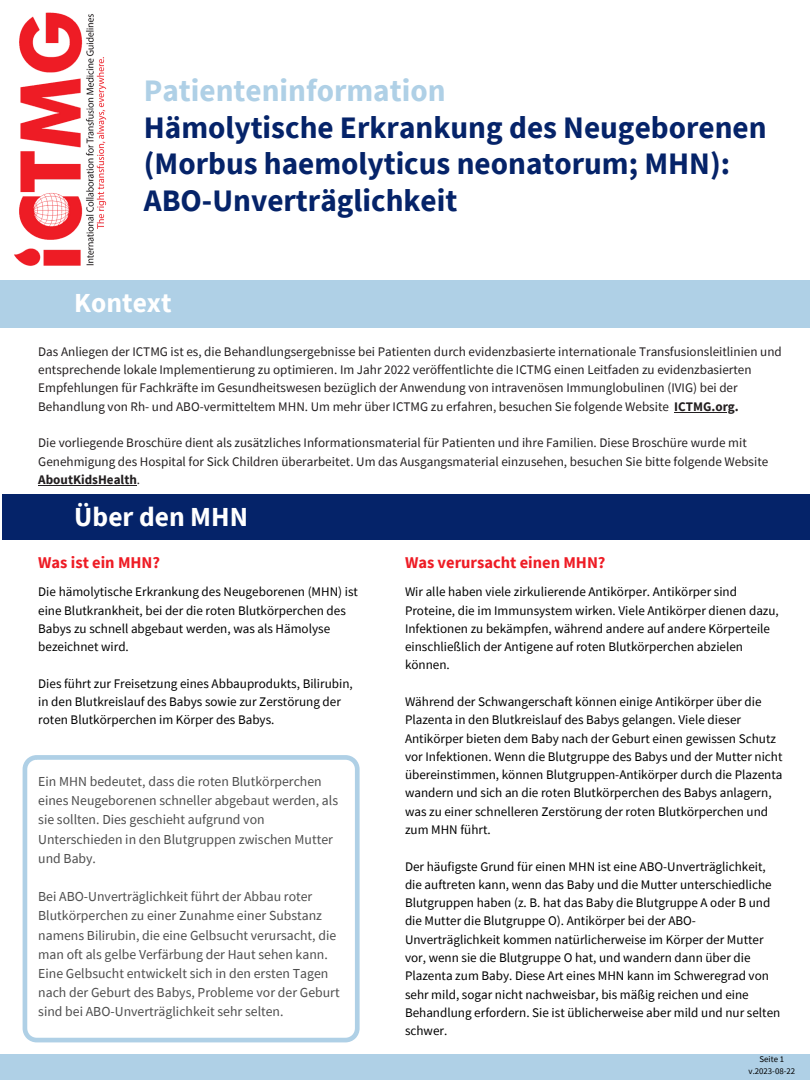
<style>
.page{position:relative;width:810px;height:1080px;background:#fff}
.page>*{position:absolute;margin:0;border:0;box-sizing:border-box;transform-origin:0 0}
.t1{font:700 31.25px/36.6px "Source Sans Pro";color:#052369}
.t2{font:700 31.25px "Source Sans Pro";color:#afd0e6}
.t3{font:700 27.5px "Source Sans Pro";color:#fff}
.t4{font:700 16.44px "Source Sans Pro";color:#ee1c25}
.t5{font:13.75px/19.2px "Source Sans Pro";color:#4d4d4d}
.t6{font:13.12px/18.2px "Source Sans Pro";color:#000}
.t7{font:13.12px/18.2px "Source Sans Pro";color:#231f20}
.t8{font:8.75px "Source Sans Pro";color:#000}
.s1{font-weight:700}
</style>
<div class="page">
<div style="left:0;top:280px;width:810px;height:47px;background:#afd0e6"></div>
<div style="left:3px;top:494px;width:807px;height:46px;background:#052369"></div>
<div style="left:0;top:1055px;width:810px;height:25px;background:#afd0e6"></div>
<svg style="left:23px;top:755px;width:337px;height:287px"></svg>
<img style="left:14px;top:12px;width:93px;height:254px">
<hr style="left:674px;top:412px;width:61px;height:1px;background:#231f20">
<hr style="left:38px;top:485px;width:99px;height:1px;background:#231f20">
<p class="t2" style="left:144px;top:70px;width:303px">Patienteninformation</p>
<p class="t1" style="left:144px;top:108px;width:624px">Hämolytische Erkrankung des Neugeborenen (Morbus haemolyticus neonatorum; MHN):</p>
<p class="t1" style="left:144px;top:182px;width:315px">ABO-Unverträglichkeit</p>
<p class="t3" style="left:74px;top:285px;width:99px">Kontext</p>
<p class="t7" style="left:38px;top:342px;width:745px">Das Anliegen der ICTMG ist es, die Behandlungsergebnisse bei Patienten durch evidenzbasierte internationale Transfusionsleitlinien und entsprechende lokale Implementierung zu optimieren. Im Jahr 2022 veröffentlichte die ICTMG einen Leitfaden zu evidenzbasierten Empfehlungen für Fachkräfte im Gesundheitswesen bezüglich der Anwendung von intravenösen Immunglobulinen (IVIG) bei der Behandlung von Rh- und ABO-vermitteltem MHN. Um mehr über ICTMG zu erfahren, besuchen Sie folgende Website <span class="s1">ICTMG.org.</span></p>
<p class="t7" style="left:38px;top:433px;width:732px">Die vorliegende Broschüre dient als zusätzliches Informationsmaterial für Patienten und ihre Familien. Diese Broschüre wurde mit<br>Genehmigung des Hospital for Sick Children überarbeitet. Um das Ausgangsmaterial einzusehen, besuchen Sie bitte folgende Website<br><span class="s1">AboutKidsHealth</span>.</p>
<p class="t3" style="left:74px;top:499px;width:175px">Über den MHN</p>
<p class="t4" style="left:38px;top:552px;width:123px">Was ist ein MHN?</p>
<p class="t6" style="left:38px;top:583px;width:321px">Die hämolytische Erkrankung des Neugeborenen (MHN) ist eine Blutkrankheit, bei der die roten Blutkörperchen des Babys zu schnell abgebaut werden, was als Hämolyse bezeichnet wird.</p>
<p class="t6" style="left:38px;top:674px;width:316px">Dies führt zur Freisetzung eines Abbauprodukts, Bilirubin, in den Blutkreislauf des Babys sowie zur Zerstörung der roten Blutkörperchen im Körper des Babys.</p>
<p class="t5" style="left:38px;top:771px;width:301px">Ein MHN bedeutet, dass die roten Blutkörperchen eines Neugeborenen schneller abgebaut werden, als sie sollten. Dies geschieht aufgrund von Unterschieden in den Blutgruppen zwischen Mutter und Baby.</p>
<p class="t5" style="left:38px;top:887px;width:303px">Bei ABO-Unverträglichkeit führt der Abbau roter Blutkörperchen zu einer Zunahme einer Substanz namens Bilirubin, die eine Gelbsucht verursacht, die man oft als gelbe Verfärbung der Haut sehen kann.<br>Eine Gelbsucht entwickelt sich in den ersten Tagen nach der Geburt des Babys, Probleme vor der Geburt sind bei ABO-Unverträglichkeit sehr selten.</p>
<p class="t4" style="left:405px;top:552px;width:202px">Was verursacht einen MHN?</p>
<p class="t6" style="left:405px;top:583px;width:375px">Wir alle haben viele zirkulierende Antikörper. Antikörper sind Proteine, die im Immunsystem wirken. Viele Antikörper dienen dazu, Infektionen zu bekämpfen, während andere auf andere Körperteile einschließlich der Antigene auf roten Blutkörperchen abzielen können.</p>
<p class="t6" style="left:405px;top:692px;width:379px">Während der Schwangerschaft können einige Antikörper über die Plazenta in den Blutkreislauf des Babys gelangen. Viele dieser Antikörper bieten dem Baby nach der Geburt einen gewissen Schutz vor Infektionen. Wenn die Blutgruppe des Babys und der Mutter nicht übereinstimmen, können Blutgruppen-Antikörper durch die Plazenta wandern und sich an die roten Blutkörperchen des Babys anlagern, was zu einer schnelleren Zerstörung der roten Blutkörperchen und zum MHN führt.</p>
<p class="t6" style="left:405px;top:857px;width:377px">Der häufigste Grund für einen MHN ist eine ABO-Unverträglichkeit, die auftreten kann, wenn das Baby und die Mutter unterschiedliche Blutgruppen haben (z. B. hat das Baby die Blutgruppe A oder B und die Mutter die Blutgruppe O). Antikörper bei der ABO-Unverträglichkeit kommen natürlicherweise im Körper der Mutter vor, wenn sie die Blutgruppe O hat, und wandern dann über die Plazenta zum Baby. Diese Art eines MHN kann im Schweregrad von sehr mild, sogar nicht nachweisbar, bis mäßig reichen und eine Behandlung erfordern. Sie ist üblicherweise aber mild und nur selten schwer.</p>
<p class="t8" style="left:760px;top:1053px;width:26px">Seite 1</p>
<p class="t8" style="left:749px;top:1066px;width:48px">v.2023-08-22</p>
</div>
